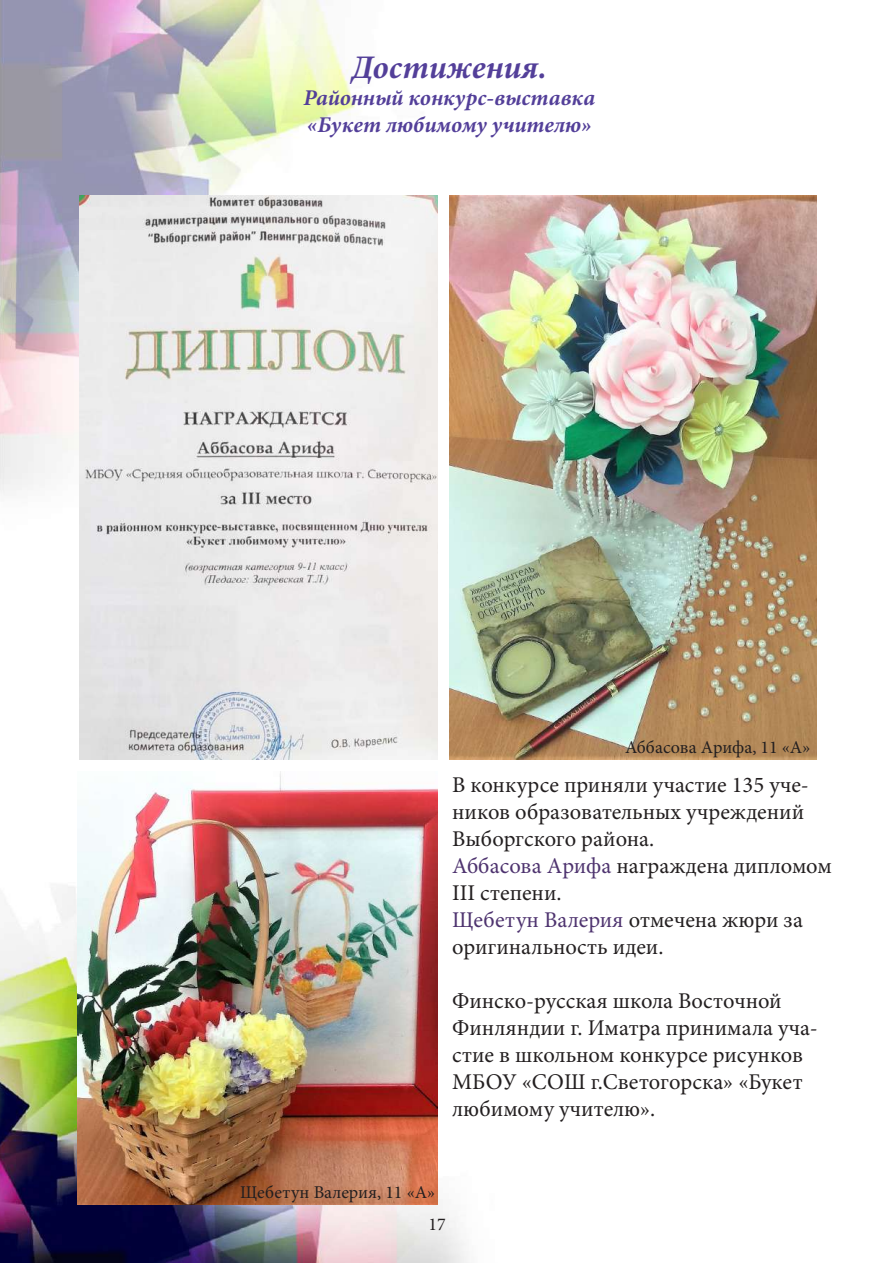
<style>
.page{position:relative;width:893px;height:1263px;background:#fff}
.page>*{position:absolute;margin:0;border:0;box-sizing:border-box;transform-origin:0 0}
.t1{font:italic 700 33px "Minion Pro";color:#533f99}
.t2{font:22.5px/27px "Minion Pro";color:#231f20}
.t3{font:italic 700 22.5px/27px "Minion Pro";letter-spacing:-.005em;color:#533f99}
.t4{font:18px "Minion Pro";color:#231f20}
.s1{color:#4e336f}
</style>
<div class="page">
<img style="left:0;top:0;width:817px;height:1263px">
<img style="left:80px;top:196px;width:357px;height:563px">
<img style="left:449px;top:196px;width:367px;height:563px">
<img style="left:78px;top:772px;width:359px;height:433px">
<h1 class="t1" style="left:352px;top:44px;width:197px">Достижения.</h1>
<p class="t3" style="left:303px;top:84px;width:293px">Районный конкурс-выставка «Букет любимому учителю»</p>
<p class="t4" style="left:625px;top:735px;width:187px">Аббасова Арифа, 11 «А»</p>
<p class="t2" style="left:452px;top:772px;width:381px">В конкурсе приняли участие 135 уче&shy;ников образовательных учреждений<br>Выборгского района.<br><span class="s1">Аббасова Арифа</span> награждена дипломом<br>III степени.<br><span class="s1">Щебетун Валерия</span> отмечена жюри за оригинальность идеи.</p>
<p class="t2" style="left:452px;top:988px;width:367px">Финско-русская школа Восточной<br>Финляндии г. Иматра принимала уча&shy;стие в школьном конкурсе рисунков<br>МБОУ «СОШ г.Светогорска» «Букет любимому учителю».</p>
<p class="t4" style="left:240px;top:1181px;width:197px">Щебетун Валерия, 11 «А»</p>
<p class="t4" style="left:429px;top:1212px;width:19px">17</p>
</div>
